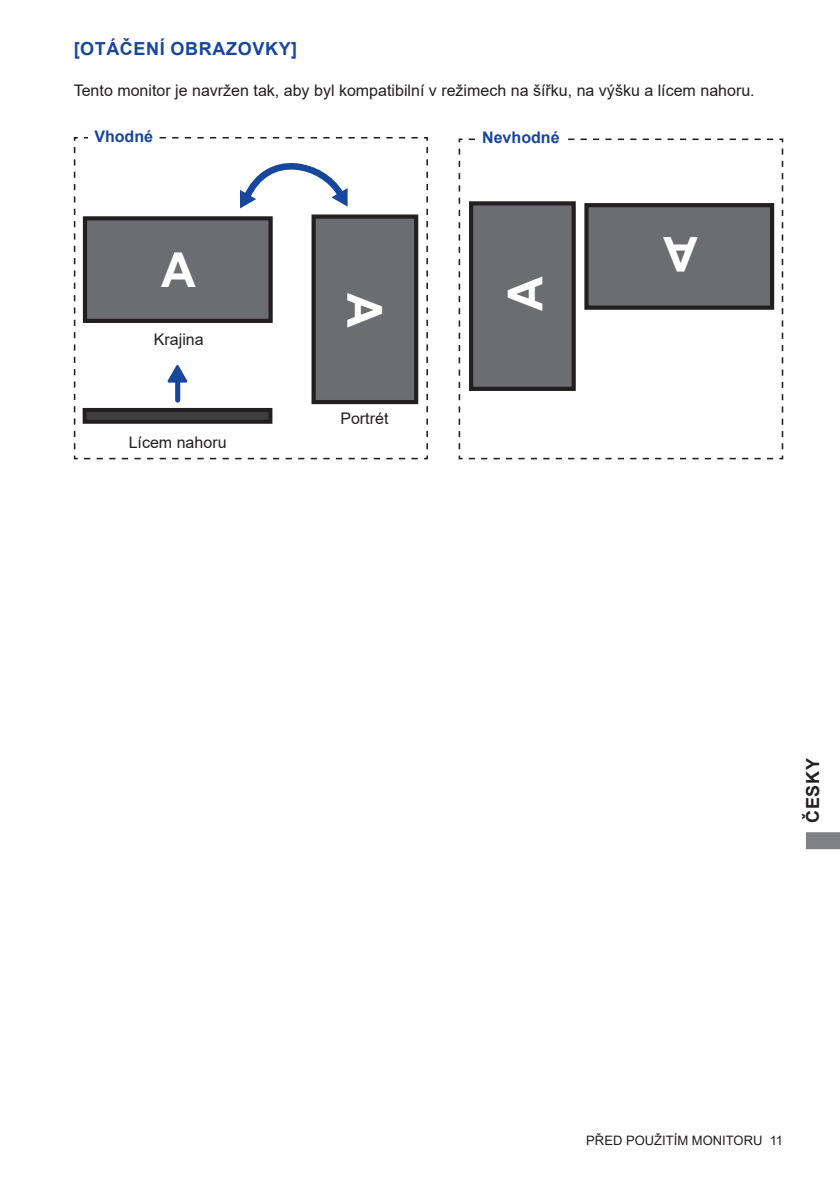
<style>
.page{position:relative;width:840px;height:1191px;background:#fff}
.page>*{position:absolute;margin:0;border:0;box-sizing:border-box;transform-origin:0 0}
.t1{font:700 48px "Arial";color:#fff}
.t2{font:700 18px "Arial";letter-spacing:.035em;color:#18469d}
.t3{font:700 18px "Arial";letter-spacing:.035em;color:#231f20}
.t4{font:16px "Arial";color:#231f20}
.t5{font:700 16px "Arial";color:#18469d}
.t6{font:13px "Arial";color:#231f20}
</style>
<div class="page">
<svg style="left:806px;top:832px;width:33px;height:17px"></svg>
<svg style="left:458px;top:138px;width:325px;height:322px"></svg>
<div style="left:586px;top:205px;width:185px;height:103px;background:#6c6d70"></div>
<div style="left:584px;top:203px;width:189px;height:107px;border:4px solid #231f20"></div>
<div style="left:471px;top:203px;width:102px;height:186px;background:#6c6d70"></div>
<div style="left:468px;top:201px;width:107px;height:190px;border:4px solid #231f20"></div>
<div style="left:476px;top:129px;width:89px;height:27px;background:#fff"></div>
<svg style="left:73px;top:137px;width:355px;height:323px"></svg>
<div style="left:85px;top:218px;width:185px;height:103px;background:#6c6d70"></div>
<div style="left:83px;top:216px;width:189px;height:107px;border:4px solid #231f20"></div>
<div style="left:313px;top:217px;width:103px;height:185px;background:#6c6d70"></div>
<div style="left:311px;top:214px;width:107px;height:190px;border:4px solid #231f20"></div>
<div style="left:88px;top:129px;width:71px;height:23px;background:#fff"></div>
<svg style="left:237px;top:150px;width:112px;height:58px"></svg>
<div style="left:85px;top:410px;width:185px;height:12px;background:#3e3e3f"></div>
<div style="left:83px;top:408px;width:189px;height:16px;border:4px solid #231f20"></div>
<svg style="left:164px;top:361px;width:25px;height:24px"></svg>
<div style="left:175px;top:381px;width:5px;height:19px;background:#18469d"></div>
<p class="t2" style="left:74px;top:36px;width:225px">[OTÁČENÍ OBRAZOVKY]</p>
<p class="t4" style="left:74px;top:79px;width:682px">Tento monitor je navržen tak, aby byl kompatibilní v režimech na šířku, na výšku a lícem nahoru.</p>
<p class="t5" style="left:94px;top:126px;width:60px">Vhodné</p>
<h1 class="t1" style="left:161px;top:236px;width:36px">A</h1>
<p class="t4" style="left:154px;top:328px;width:51px">Krajina</p>
<p class="t4" style="left:129px;top:431px;width:99px">Lícem nahoru</p>
<h1 class="t1" style="left:398px;top:293px;width:36px;rotate:90deg">A</h1>
<p class="t4" style="left:340px;top:408px;width:50px">Portrét</p>
<p class="t5" style="left:482px;top:126px;width:79px">Nevhodné</p>
<h1 class="t1" style="left:491px;top:311px;width:36px;rotate:-90deg">A</h1>
<h1 class="t1" style="left:697px;top:287px;width:36px;rotate:-180deg">A</h1>
<p class="t3" style="left:799px;top:822px;width:66px;rotate:-90deg">ČESKY</p>
<p class="t6" style="left:586px;top:1131px;width:198px">PŘED POUŽITÍM MONITORU 11</p>
</div>
